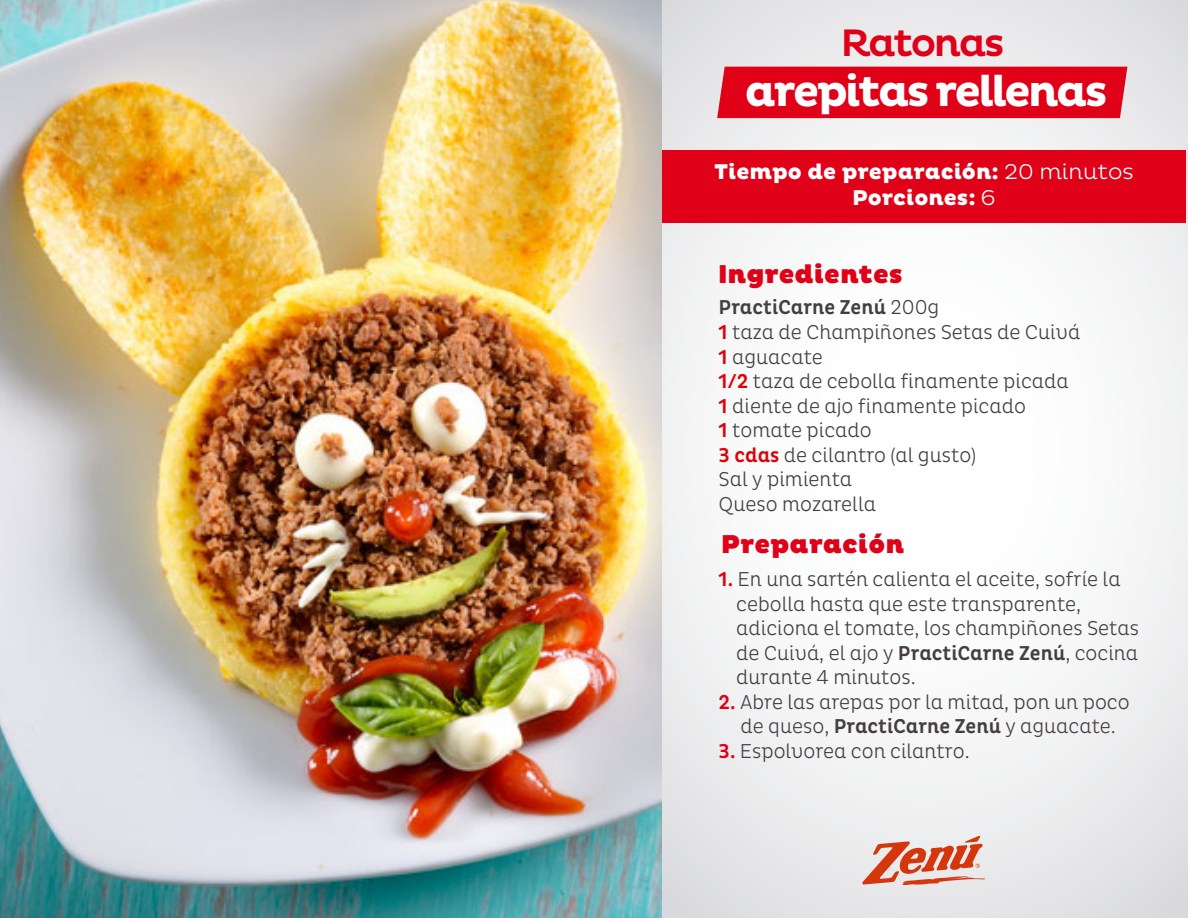
<style>
.page{position:relative;width:1188px;height:918px;background:#fff}
.page>*{position:absolute;margin:0;border:0;box-sizing:border-box;transform-origin:0 0}
.t1{font:700 43.95px "Pluto";letter-spacing:-.06em;color:#fff}
.t2{font:500 39px "Pluto";letter-spacing:-.06em;color:#e00017}
.t3{font:900 26.25px "Pluto";color:#e00017}
.t4{font:800 21.75px/25.8px "Pluto";color:#fff;text-align:center}
.t5{font:300 20.4px/24.6px "Pluto Cond";color:#433f40}
.s1{font-weight:300}
.s2{font-weight:500}
.s3{font-weight:500;color:#e00109}
.s4{font-weight:500;color:#e00017}
</style>
<div class="page">
<svg style="left:662px;top:0;width:526px;height:918px"></svg>
<div style="left:662px;top:150px;width:524px;height:72px;background:#e00017"></div>
<svg style="left:862px;top:835px;width:124px;height:50px;background:#e2a697"></svg>
<div style="left:717px;top:67px;width:410px;height:51px;background:#e00017"></div>
<img style="left:0;top:0;width:662px;height:918px">
<h2 class="t2" style="left:841px;top:21px;width:166px">Ratonas</h2>
<h1 class="t1" style="left:745px;top:66px;width:364px">arepitas rellenas</h1>
<p class="t4" style="left:714px;top:159px;width:421px">Tiempo de preparación: <span class="s1">20 minutos<br></span>Porciones: <span class="s1">6</span></p>
<p class="t3" style="left:718px;top:259px;width:187px">Ingredientes</p>
<p class="t5" style="left:719px;top:295px;width:363px"><span class="s2">PractiCarne Zenú</span> 200g<br><span class="s3">1</span> taza de Champiñones Setas de Cuivá<br><span class="s3">1</span> aguacate<br><span class="s3">1/2</span> taza de cebolla finamente picada<br><span class="s3">1</span> diente de ajo finamente picado<br><span class="s3">1</span> tomate picado<br><span class="s3">3 cdas</span> de cilantro (al gusto)<br>Sal y pimienta<br>Queso mozarella</p>
<p class="t3" style="left:721px;top:529px;width:185px">Preparación</p>
<p class="t5" style="left:736px;top:567px;width:404px;text-indent:-18px"><span class="s3">1.</span> En una sartén calienta el aceite, sofríe la cebolla hasta que este transparente, adiciona el tomate, los champiñones Setas de Cuivá, el ajo y <span class="s2">PractiCarne Zenú</span>, cocina durante 4 minutos.</p>
<p class="t5" style="left:719px;top:690px;width:413px;text-align:center"><span class="s4">2.</span> Abre las arepas por la mitad, pon un poco de queso, <span class="s2">PractiCarne Zenú</span> y aguacate.</p>
<p class="t5" style="left:719px;top:739px;width:253px"><span class="s4">3.</span> Espolvorea con cilantro.</p>
</div>
